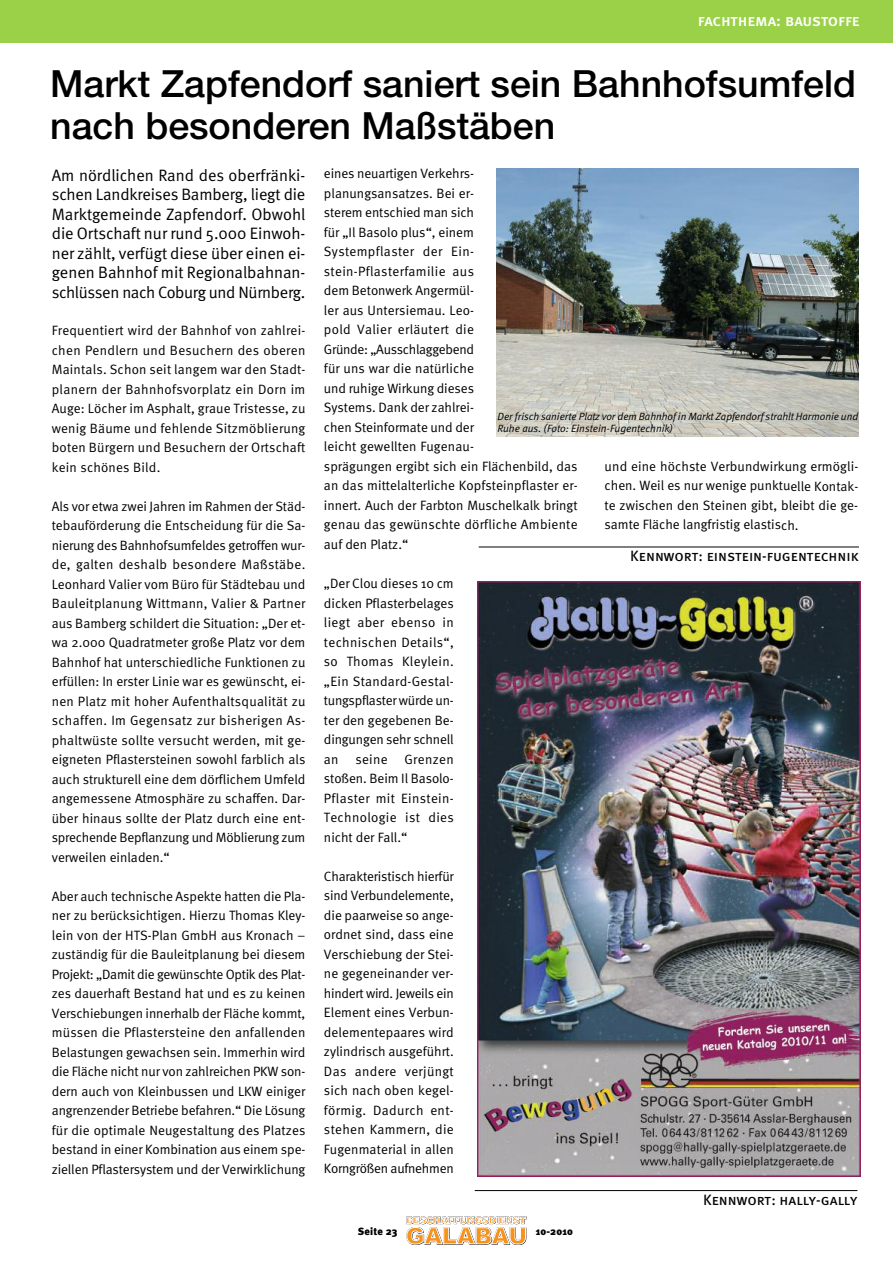
<style>
.page{position:relative;width:893px;height:1263px;background:#fff}
.page>*{position:absolute;margin:0;border:0;box-sizing:border-box;transform-origin:0 0}
.t1{font:500 37.5px/42px "Helvetica Neue";color:#000}
.t2{font:16.5px/19.5px "Meta Normal";letter-spacing:-.02em;color:#000;text-align:justify}
.t3{font:16.5px "Meta Medium Caps";letter-spacing:-.01em;color:#fff}
.t4{font:15px "Meta Book Caps";color:#000}
.t5{font:13.5px/19.5px "Meta Normal";letter-spacing:.005em;color:#000;text-align:justify}
.t6{font:italic 10.5px/12px "Meta Normal";letter-spacing:-.005em;color:#000}
.t7{font:900 10.5px "Meta";letter-spacing:.015em;color:#000}
</style>
<div class="page">
<div style="left:0;top:0;width:893px;height:43px;background:#9ad149"></div>
<svg style="left:406px;top:1217px;width:120px;height:28px"></svg>
<img style="left:477px;top:581px;width:383px;height:596px">
<img style="left:496px;top:169px;width:363px;height:267px">
<hr style="left:475px;top:1190px;width:382px;height:1px;background:#000">
<hr style="left:479px;top:547px;width:380px;height:1px;background:#000">
<p class="t3" style="left:698px;top:14px;width:163px">fachthema: baustoffe</p>
<h1 class="t1" style="left:50px;top:66px;width:807px">Markt Zapfendorf saniert sein Bahnhofsumfeld nach besonderen Maßstäben</h1>
<p class="t2" style="left:52px;top:167px;width:255px">Am nördlichen Rand des oberfränki&shy;schen Landkreises Bamberg, liegt die Marktgemeinde Zapfendorf. Obwohl die Ortschaft nur rund 5.000 Einwoh&shy;ner zählt, verfügt diese über einen ei&shy;genen Bahnhof mit Regionalbahnan&shy;schlüssen nach Coburg und Nürnberg.</p>
<p class="t5" style="left:52px;top:322px;width:255px">Frequentiert wird der Bahnhof von zahlrei&shy;chen Pendlern und Besuchern des oberen Maintals. Schon seit langem war den Stadt&shy;planern der Bahnhofsvorplatz ein Dorn im Auge: Löcher im Asphalt, graue Tristesse, zu wenig Bäume und fehlende Sitzmöblierung boten Bürgern und Besuchern der Ortschaft kein schönes Bild.</p>
<p class="t5" style="left:52px;top:497px;width:255px">Als vor etwa zwei Jahren im Rahmen der Städ&shy;tebauförderung die Entscheidung für die Sa&shy;nierung des Bahnhofsumfeldes getroffen wur&shy;de, galten deshalb besondere Maßstäbe.<br>Leonhard Valier vom Büro für Städtebau und Bauleitplanung Wittmann, Valier &amp; Partner aus Bamberg schildert die Situation: „Der et&shy;wa 2.000 Quadratmeter große Platz vor dem Bahnhof hat unterschiedliche Funktionen zu erfüllen: In erster Linie war es gewünscht, ei&shy;nen Platz mit hoher Aufenthaltsqualität zu schaffen. Im Gegensatz zur bisherigen As&shy;phaltwüste sollte versucht werden, mit ge&shy;eigneten Pflastersteinen sowohl farblich als auch strukturell eine dem dörflichem Umfeld angemessene Atmosphäre zu schaffen. Dar&shy;über hinaus sollte der Platz durch eine ent&shy;sprechende Bepflanzung und Möblierung zum verweilen einladen.“</p>
<p class="t5" style="left:52px;top:887px;width:255px">Aber auch technische Aspekte hatten die Pla&shy;ner zu berücksichtigen. Hierzu Thomas Kley&shy;lein von der HTS-Plan GmbH aus Kronach – zuständig für die Bauleitplanung bei diesem Projekt: „Damit die gewünschte Optik des Plat&shy;zes dauerhaft Bestand hat und es zu keinen Verschiebungen innerhalb der Fläche kommt, müssen die Pflastersteine den anfallenden Belastungen gewachsen sein. Immerhin wird die Fläche nicht nur von zahlreichen PKW son&shy;dern auch von Kleinbussen und LKW einiger angrenzender Betriebe befahren.“ Die Lösung für die optimale Neugestaltung des Platzes bestand in einer Kombination aus einem spe&shy;ziellen Pflastersystem und der Verwirklichung</p>
<p class="t5" style="left:324px;top:165px;width:255px;text-align:left">eines neuartigen Verkehrs&shy;planungsansatzes. Bei er-<br>sterem entschied man sich<br>für „Il Basolo plus“, einem<br>Systempflaster der Ein&shy;stein-Pflasterfamilie aus<br>dem Betonwerk Angermül-<br>ler aus Untersiemau. Leo-<br>pold Valier erläutert die<br>Gründe: „Ausschlaggebend<br>für uns war die natürliche<br>und ruhige Wirkung dieses<br>Systems. Dank der zahlrei-<br>chen Steinformate und der<br>leicht gewellten Fugenau-<br>sprägungen ergibt sich ein Flächenbild, das an das mittelalterliche Kopfsteinpflaster er&shy;innert. Auch der Farbton Muschelkalk bringt genau das gewünschte dörfliche Ambiente auf den Platz.“</p>
<p class="t5" style="left:324px;top:575px;width:131px">„Der Clou dieses 10 cm dicken Pflasterbelages liegt aber ebenso in technischen Details“, so Thomas Kleylein. „Ein Standard-Gestal&shy;tungspflaster würde un&shy;ter den gegebenen Be&shy;dingungen sehr schnell an seine Grenzen stoßen. Beim Il Basolo-Pflaster mit Einstein-Technologie ist dies nicht der Fall.“</p>
<p class="t5" style="left:324px;top:867px;width:131px">Charakteristisch hierfür sind Verbundelemente, die paarweise so ange&shy;ordnet sind, dass eine Verschiebung der Stei&shy;ne gegeneinander ver&shy;hindert wird. Jeweils ein Element eines Verbun&shy;delementepaares wird zylindrisch ausgeführt.<br>Das andere verjüngt sich nach oben kegel&shy;förmig. Dadurch ent&shy;stehen Kammern, die Fugenmaterial in allen Korngrößen aufnehmen</p>
<p class="t6" style="left:498px;top:411px;width:362px">Der frisch sanierte Platz vor dem Bahnhof in Markt Zapfendorf strahlt Harmonie und<br>Ruhe aus. (Foto: Einstein-Fugentechnik)</p>
<p class="t5" style="left:605px;top:458px;width:255px">und eine höchste Verbundwirkung ermögli&shy;chen. Weil es nur wenige punktuelle Kontak&shy;te zwischen den Steinen gibt, bleibt die ge&shy;samte Fläche langfristig elastisch.</p>
<p class="t4" style="left:630px;top:551px;width:230px">Kennwort: einstein-fugentechnik</p>
<p class="t7" style="left:358px;top:1227px;width:41px">Seite 23</p>
<p class="t7" style="left:536px;top:1228px;width:39px">10-2010</p>
<p class="t4" style="left:703px;top:1194px;width:156px">Kennwort: hally-gally</p>
</div>
